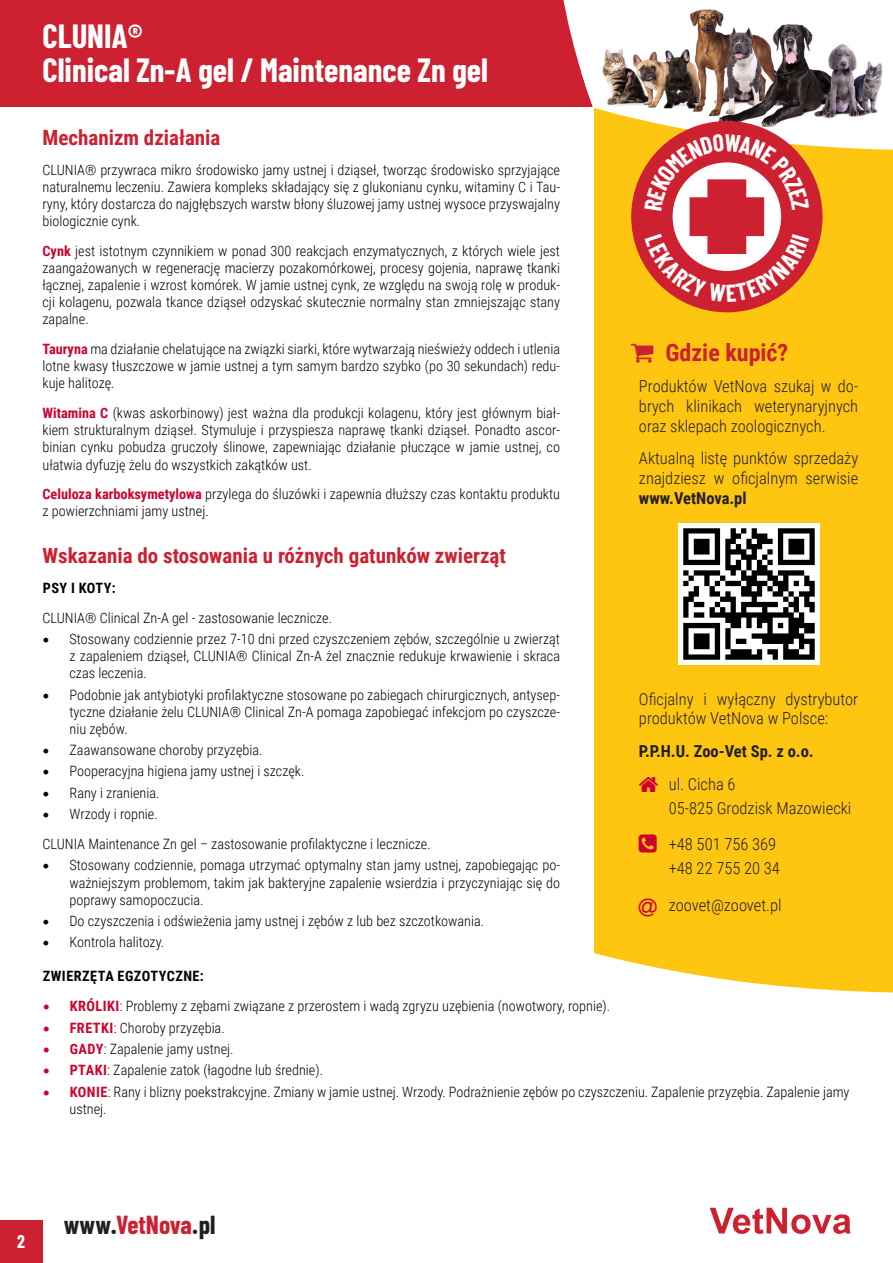
<style>
.page{position:relative;width:893px;height:1263px;background:#fff}
.page>*{position:absolute;margin:0;border:0;box-sizing:border-box;transform-origin:0 0}
.t1{font:700 32.85px "Barlow Condensed";color:#fff}
.t2{font:700 25.5px "Barlow Condensed";color:#231f20}
.t3{font:700 24px "Roboto Condensed";color:#cd2030}
.t4{font:700 21px "Roboto Condensed";color:#cd2030}
.t5{font:700 18px "Barlow Condensed";color:#fff}
.t6{font:300 16.5px/19.8px "Roboto Condensed";color:#231f20;text-align:justify}
.t7{font:700 16.5px "Roboto Condensed";color:#231f20}
.t8{font:300 14.25px/17.1px "Roboto Condensed";color:#000001;text-align:justify}
.t9{font:700 14.25px "Roboto Condensed";letter-spacing:.035em;color:#000001}
.s1{font-weight:700;color:#cd032e}
.s2{font-family:"Minion Pro";font-weight:400;font-size:18px}
.s3{font-family:"Minion Pro";font-weight:700;font-size:18px;color:#cd032e}
.s4{font-weight:700}
.s5{color:#cd2030}
</style>
<div class="page">
<div style="left:594px;top:0;width:299px;height:1263px;background:#fec511"></div>
<div style="left:0;top:0;width:893px;height:107px;background:#cd2030"></div>
<hr style="left:0;top:0;width:1px;height:1263px;background:#fec511">
<svg style="left:594px;top:953px;width:299px;height:310px;background:#fef9ea"></svg>
<svg style="left:563px;top:0;width:330px;height:150px"></svg>
<img style="left:581px;top:0;width:312px;height:145px">
<div style="left:631px;top:121px;width:191px;height:191px;background:#cd2030;border-radius:50%"></div>
<svg style="left:710px;top:1208px;width:141px;height:26px;background:#e99fa6"></svg>
<img style="left:0;top:0;width:1px;height:271px">
<svg style="left:0;top:1082px;width:1px;height:138px"></svg>
<div style="left:0;top:1220px;width:43px;height:43px;background:#cd2030"></div>
<img style="left:678px;top:524px;width:141px;height:141px">
<svg style="left:645px;top:134px;width:164px;height:168px"></svg>
<p class="t1" style="left:43px;top:16px;width:101px">CLUNIA®</p>
<p class="t1" style="left:43px;top:49px;width:447px">Clinical Zn-A gel / Maintenance Zn gel</p>
<p class="t4" style="left:43px;top:123px;width:179px">Mechanizm działania</p>
<p class="t8" style="left:43px;top:161px;width:519px">CLUNIA® przywraca mikro środowisko jamy ustnej i dziąseł, tworząc środowisko sprzyjające naturalnemu leczeniu. Zawiera kompleks składający się z glukonianu cynku, witaminy C i Tau&shy;ryny, który dostarcza do najgłębszych warstw błony śluzowej jamy ustnej wysoce przyswajalny biologicznie cynk.</p>
<p class="t8" style="left:43px;top:242px;width:519px"><span class="s1">Cynk</span> jest istotnym czynnikiem w ponad 300 reakcjach enzymatycznych, z których wiele jest zaangażowanych w regenerację macierzy pozakomórkowej, procesy gojenia, naprawę tkanki łącznej, zapalenie i wzrost komórek. W jamie ustnej cynk, ze względu na swoją rolę w produk&shy;cji kolagenu, pozwala tkance dziąseł odzyskać skutecznie normalny stan zmniejszając stany zapalne.</p>
<p class="t8" style="left:43px;top:340px;width:519px"><span class="s1">Tauryna</span> ma działanie chelatujące na związki siarki, które wytwarzają nieświeży oddech i utlenia lotne kwasy tłuszczowe w jamie ustnej a tym samym bardzo szybko (po 30 sekundach) redu&shy;kuje halitozę.</p>
<p class="t8" style="left:43px;top:404px;width:519px"><span class="s1">Witamina C</span> (kwas askorbinowy) jest ważna dla produkcji kolagenu, który jest głównym biał&shy;kiem strukturalnym dziąseł. Stymuluje i przyspiesza naprawę tkanki dziąseł. Ponadto ascor&shy;binian cynku pobudza gruczoły ślinowe, zapewniając działanie płuczące w jamie ustnej, co ułatwia dyfuzję żelu do wszystkich zakątków ust.</p>
<p class="t8" style="left:43px;top:485px;width:519px"><span class="s1">Celuloza karboksymetylowa</span> przylega do śluzówki i zapewnia dłuższy czas kontaktu produktu z powierzchniami jamy ustnej.</p>
<p class="t4" style="left:43px;top:541px;width:465px">Wskazania do stosowania u różnych gatunków zwierząt</p>
<p class="t9" style="left:43px;top:578px;width:74px">PSY I KOTY:</p>
<p class="t8" style="left:43px;top:608px;width:291px">CLUNIA® Clinical Zn-A gel - zastosowanie lecznicze.</p>
<p class="t8" style="left:70px;top:630px;width:492px;text-indent:-27px"><span class="s2">•</span> Stosowany codziennie przez 7-10 dni przed czyszczeniem zębów, szczególnie u zwierząt z zapaleniem dziąseł, CLUNIA® Clinical Zn-A żel znacznie redukuje krwawienie i skraca czas leczenia.</p>
<p class="t8" style="left:70px;top:685px;width:492px;text-indent:-27px"><span class="s2">•</span> Podobnie jak antybiotyki profilaktyczne stosowane po zabiegach chirurgicznych, antysep&shy;tyczne działanie żelu CLUNIA® Clinical Zn-A pomaga zapobiegać infekcjom po czyszcze&shy;niu zębów.</p>
<p class="t8" style="left:43px;top:741px;width:222px"><span class="s2">•</span> Zaawansowane choroby przyzębia.</p>
<p class="t8" style="left:43px;top:762px;width:263px"><span class="s2">•</span> Pooperacyjna higiena jamy ustnej i szczęk.</p>
<p class="t8" style="left:43px;top:784px;width:118px"><span class="s2">•</span> Rany i zranienia.</p>
<p class="t8" style="left:43px;top:805px;width:117px"><span class="s2">•</span> Wrzody i ropnie.</p>
<p class="t8" style="left:43px;top:835px;width:390px">CLUNIA Maintenance Zn gel – zastosowanie profilaktyczne i lecznicze.</p>
<p class="t8" style="left:70px;top:856px;width:492px;text-indent:-27px"><span class="s2">•</span> Stosowany codziennie, pomaga utrzymać optymalny stan jamy ustnej, zapobiegając po&shy;ważniejszym problemom, takim jak bakteryjne zapalenie wsierdzia i przyczyniając się do poprawy samopoczucia.</p>
<p class="t8" style="left:43px;top:912px;width:443px"><span class="s2">•</span> Do czyszczenia i odświeżenia jamy ustnej i zębów z lub bez szczotkowania.</p>
<p class="t8" style="left:43px;top:933px;width:123px"><span class="s2">•</span> Kontrola halitozy.</p>
<p class="t9" style="left:43px;top:966px;width:162px">ZWIERZĘTA EGZOTYCZNE:</p>
<p class="t8" style="left:43px;top:997px;width:569px"><span class="s3">•</span> <span class="s1">KRÓLIKI</span>: Problemy z zębami związane z przerostem i wadą zgryzu uzębienia (nowotwory, ropnie).</p>
<p class="t8" style="left:43px;top:1018px;width:183px"><span class="s3">•</span> <span class="s1">FRETKI</span>: Choroby przyzębia.</p>
<p class="t8" style="left:43px;top:1040px;width:192px"><span class="s3">•</span> <span class="s1">GADY</span>: Zapalenie jamy ustnej.</p>
<p class="t8" style="left:43px;top:1061px;width:282px"><span class="s3">•</span> <span class="s1">PTAKI</span>: Zapalenie zatok (łagodne lub średnie).</p>
<p class="t8" style="left:70px;top:1082px;width:781px;text-indent:-27px"><span class="s3">•</span> <span class="s1">KONIE</span>: Rany i blizny poekstrakcyjne. Zmiany w jamie ustnej. Wrzody. Podrażnienie zębów po czyszczeniu. Zapalenie przyzębia. Zapalenie jamy ustnej.</p>
<p class="t3" style="left:665px;top:336px;width:124px">Gdzie kupić?</p>
<p class="t6" style="left:639px;top:375px;width:221px">Produktów VetNova szukaj w do&shy;brych klinikach weterynaryjnych oraz sklepach zoologicznych.</p>
<p class="t6" style="left:639px;top:448px;width:221px">Aktualną listę punktów sprzedaży znajdziesz w oficjalnym serwisie <span class="s4">www.VetNova.pl</span></p>
<p class="t6" style="left:639px;top:688px;width:221px">Oficjalny i wyłączny dystrybutor produktów VetNova w Polsce:</p>
<p class="t7" style="left:639px;top:739px;width:176px">P.P.H.U. Zoo-Vet Sp. z o.o.</p>
<p class="t6" style="left:669px;top:773px;width:68px">ul. Cicha 6</p>
<p class="t6" style="left:669px;top:797px;width:184px">05-825 Grodzisk Mazowiecki</p>
<p class="t6" style="left:669px;top:834px;width:109px">+48 501 756 369</p>
<p class="t6" style="left:669px;top:858px;width:113px">+48 22 755 20 34</p>
<p class="t6" style="left:669px;top:895px;width:114px">zoovet@zoovet.pl</p>
<p class="t5" style="left:17px;top:1230px;width:9px">2</p>
<p class="t2" style="left:64px;top:1209px;width:153px">www.<span class="s5">VetNova</span>.pl</p>
</div>
